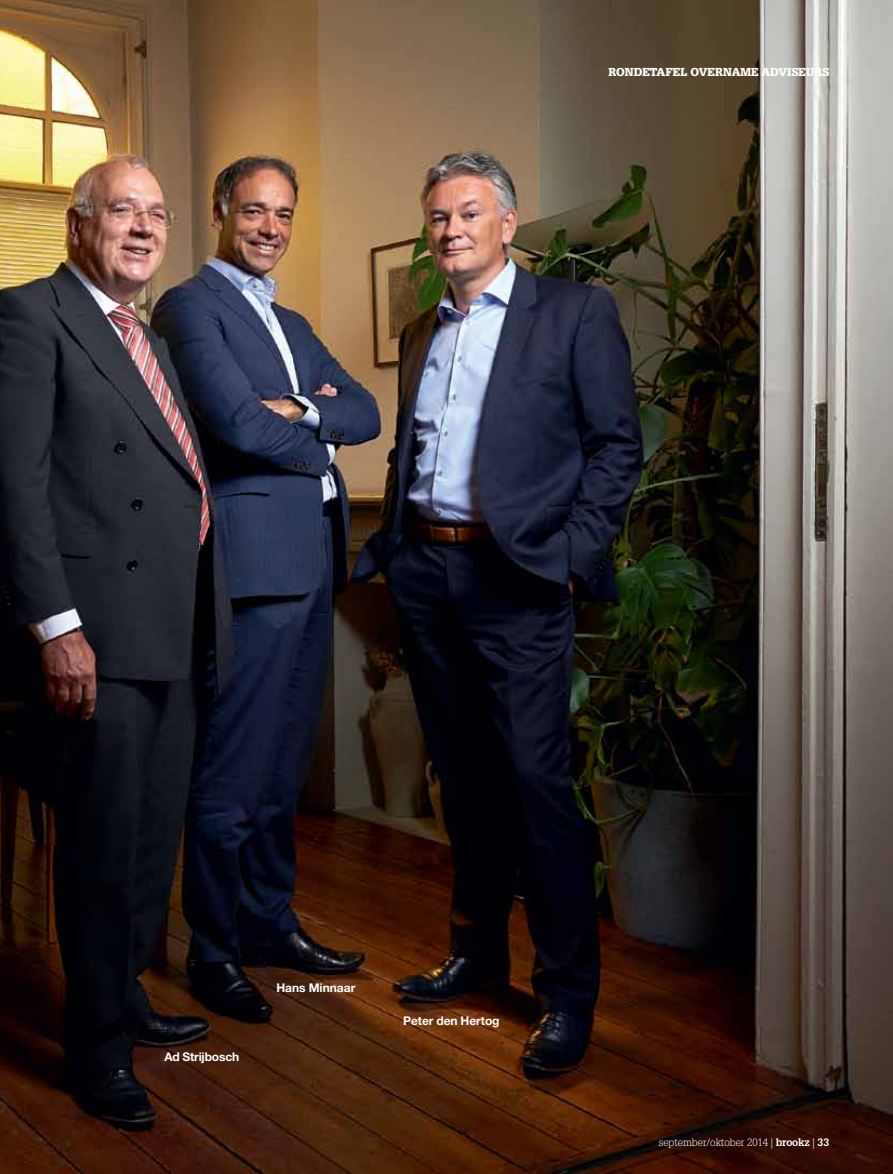
<style>
.page{position:relative;width:893px;height:1174px;background:#fff}
.page>*{position:absolute;margin:0;border:0;box-sizing:border-box;transform-origin:0 0}
.t1{font:700 12px "Helvetica Neue LT Std";letter-spacing:-.005em;color:#fff}
.t2{font:900 11.25px "Glypha LT Std";color:#fff}
.t3{font:300 10.5px "Glypha LT Std";color:#fff}
.s1{font-weight:700}
</style>
<div class="page">
<img style="left:0;top:0;width:893px;height:1174px">
<p class="t2" style="left:608px;top:65px;width:222px">RONDETAFEL OVERNAME ADVISEURS</p>
<p class="t1" style="left:165px;top:1049px;width:76px">Ad Strijbosch</p>
<p class="t1" style="left:276px;top:980px;width:80px">Hans Minnaar</p>
<p class="t1" style="left:403px;top:1013px;width:98px">Peter den Hertog</p>
<p class="t3" style="left:659px;top:1136px;width:172px">september/oktober 2014 | <span class="s1">brookz</span> | <span class="s1">33</span></p>
</div>
